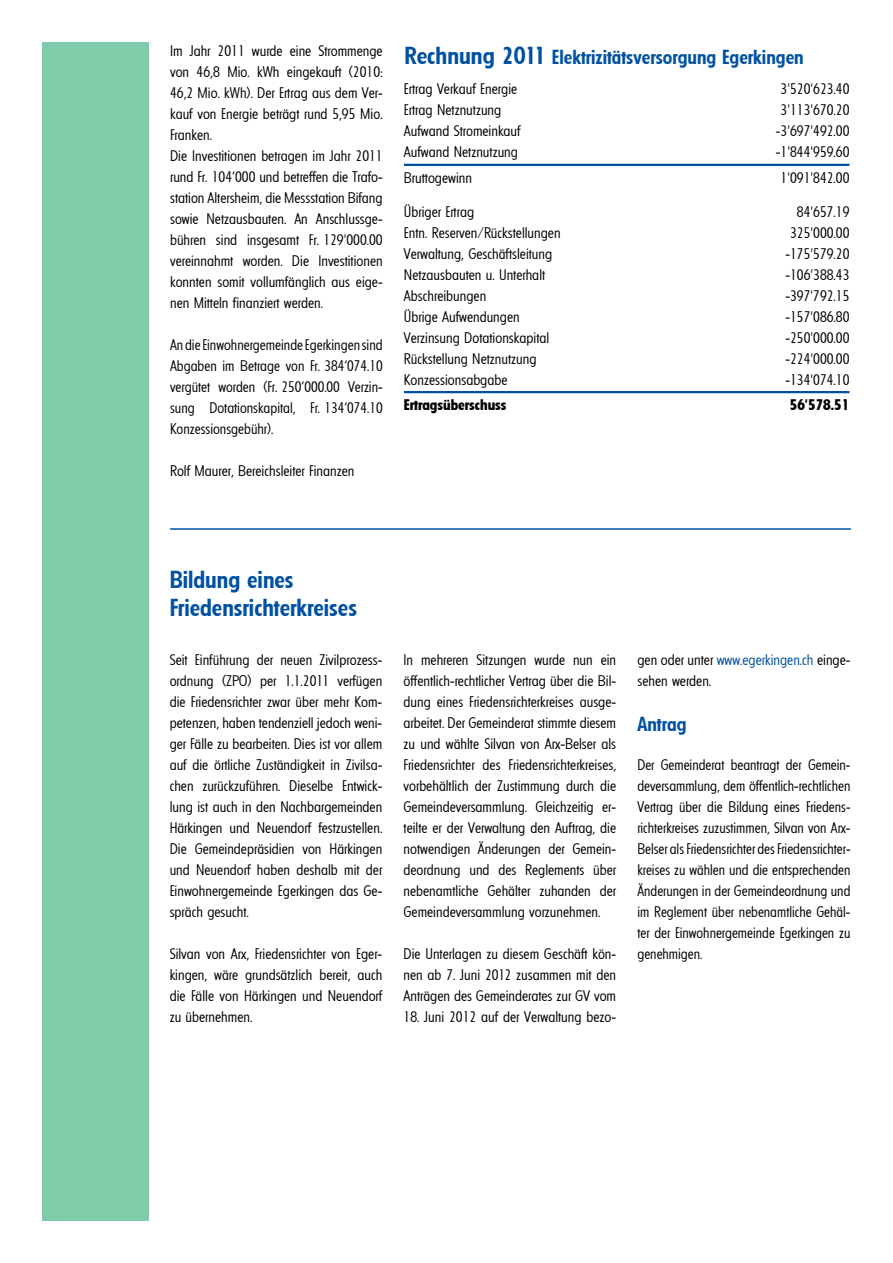
<style>
.page{position:relative;width:893px;height:1263px;background:#fff}
.page>*{position:absolute;margin:0;border:0;box-sizing:border-box;transform-origin:0 0}
.t1{font:600 24px/28.5px "Florida";color:#0051a2}
.t2{font:600 19.8px "Florida";color:#0051a2}
.t3{font:300 15px/21px "Florida";color:#000;text-align:justify}
.t4{font:700 15px "Florida";color:#000}
.s1{font-size:24px}
.s2{color:#0051a2}
</style>
<div class="page">
<div style="left:42px;top:42px;width:107px;height:1178px;background:#80cba9"></div>
<hr style="left:404px;top:164px;width:445px;height:2px;background:#0051a2">
<hr style="left:404px;top:391px;width:445px;height:2px;background:#0051a2">
<hr style="left:170px;top:528px;width:681px;height:2px;background:#0051a2">
<p class="t3" style="left:170px;top:40px;width:214px;text-align:left">Im Jahr 2011 wurde eine Strommenge von 46,8 Mio. kWh eingekauft (2010:<br>46,2 Mio. kWh). Der Ertrag aus dem Ver&shy;kauf von Energie beträgt rund 5,95 Mio.<br>Franken.<br>Die Investitionen betragen im Jahr 2011 rund Fr. 104‘000 und betreffen die Trafo&shy;station Altersheim, die Messstation Bifang sowie Netzausbauten. An Anschlussge&shy;bühren sind insgesamt Fr. 129'000.00 vereinnahmt worden. Die Investitionen konnten somit vollumfänglich aus eige&shy;nen Mitteln finanziert werden.</p>
<p class="t3" style="left:170px;top:334px;width:214px">An die Einwohnergemeinde Egerkingen sind Abgaben im Betrage von Fr. 384‘074.10 vergütet worden (Fr. 250‘000.00 Verzin&shy;sung Dotationskapital, Fr. 134‘074.10<br>Konzessionsgebühr).</p>
<p class="t3" style="left:170px;top:460px;width:186px">Rolf Maurer, Bereichsleiter Finanzen</p>
<h2 class="t2" style="left:404px;top:45px;width:401px"><span class="s1">Rechnung 2011</span> Elektrizitätsversorgung Egerkingen</h2>
<p class="t3" style="left:404px;top:79px;width:115px">Ertrag Verkauf Energie</p>
<p class="t3" style="left:781px;top:79px;width:70px">3'520'623.40</p>
<p class="t3" style="left:404px;top:100px;width:99px">Ertrag Netznutzung</p>
<p class="t3" style="left:781px;top:100px;width:70px">3'113'670.20</p>
<p class="t3" style="left:404px;top:121px;width:118px">Aufwand Stromeinkauf</p>
<p class="t3" style="left:776px;top:121px;width:75px">-3'697'492.00</p>
<p class="t3" style="left:404px;top:142px;width:116px">Aufwand Netznutzung</p>
<p class="t3" style="left:776px;top:142px;width:75px">-1'844'959.60</p>
<p class="t3" style="left:404px;top:167px;width:70px">Bruttogewinn</p>
<p class="t3" style="left:781px;top:167px;width:70px">1'091'842.00</p>
<p class="t3" style="left:404px;top:201px;width:72px">Übriger Ertrag</p>
<p class="t3" style="left:797px;top:201px;width:54px">84'657.19</p>
<p class="t3" style="left:404px;top:222px;width:158px">Entn. Reserven/Rückstellungen</p>
<p class="t3" style="left:790px;top:222px;width:61px">325'000.00</p>
<p class="t3" style="left:404px;top:243px;width:150px">Verwaltung, Geschäftsleitung</p>
<p class="t3" style="left:785px;top:243px;width:66px">-175'579.20</p>
<p class="t3" style="left:404px;top:264px;width:143px">Netzausbauten u. Unterhalt</p>
<p class="t3" style="left:785px;top:264px;width:66px">-106'388.43</p>
<p class="t3" style="left:404px;top:285px;width:84px">Abschreibungen</p>
<p class="t3" style="left:785px;top:285px;width:66px">-397'792.15</p>
<p class="t3" style="left:404px;top:306px;width:117px">Übrige Aufwendungen</p>
<p class="t3" style="left:785px;top:306px;width:66px">-157'086.80</p>
<p class="t3" style="left:404px;top:327px;width:147px">Verzinsung Dotationskapital</p>
<p class="t3" style="left:785px;top:327px;width:65px">-250'000.00</p>
<p class="t3" style="left:404px;top:348px;width:134px">Rückstellung Netznutzung</p>
<p class="t3" style="left:785px;top:348px;width:65px">-224'000.00</p>
<p class="t3" style="left:404px;top:369px;width:105px">Konzessionsabgabe</p>
<p class="t3" style="left:785px;top:369px;width:66px">-134'074.10</p>
<p class="t4" style="left:404px;top:396px;width:104px">Ertragsüberschuss</p>
<p class="t4" style="left:790px;top:396px;width:61px">56'578.51</p>
<h1 class="t1" style="left:170px;top:565px;width:189px">Bildung eines<br>Friedensrichterkreises</h1>
<p class="t3" style="left:170px;top:649px;width:214px">Seit Einführung der neuen Zivilprozess&shy;ordnung (ZPO) per 1.1.2011 verfügen die Friedensrichter zwar über mehr Kom&shy;petenzen, haben tendenziell jedoch weni&shy;ger Fälle zu bearbeiten. Dies ist vor allem auf die örtliche Zuständigkeit in Zivilsa&shy;chen zurückzuführen. Dieselbe Entwick&shy;lung ist auch in den Nachbargemeinden Härkingen und Neuendorf festzustellen.<br>Die Gemeindepräsidien von Härkingen und Neuendorf haben deshalb mit der Einwohnergemeinde Egerkingen das Ge&shy;spräch gesucht.</p>
<p class="t3" style="left:170px;top:943px;width:214px">Silvan von Arx, Friedensrichter von Eger&shy;kingen, wäre grundsätzlich bereit, auch die Fälle von Härkingen und Neuendorf zu übernehmen.</p>
<p class="t3" style="left:404px;top:649px;width:214px">In mehreren Sitzungen wurde nun ein öffentlich-rechtlicher Vertrag über die Bil&shy;dung eines Friedensrichterkreises ausge&shy;arbeitet. Der Gemeinderat stimmte diesem zu und wählte Silvan von Arx-Belser als Friedensrichter des Friedensrichterkreises, vorbehältlich der Zustimmung durch die Gemeindeversammlung. Gleichzeitig er&shy;teilte er der Verwaltung den Auftrag, die notwendigen Änderungen der Gemein&shy;deordnung und des Reglements über nebenamtliche Gehälter zuhanden der Gemeindeversammlung vorzunehmen.</p>
<p class="t3" style="left:404px;top:943px;width:214px">Die Unterlagen zu diesem Geschäft kön&shy;nen ab 7. Juni 2012 zusammen mit den Anträgen des Gemeinderates zur GV vom</p>
<p class="t3" style="left:404px;top:1006px;width:214px">18. Juni 2012 auf der Verwaltung bezo-</p>
<p class="t3" style="left:637px;top:649px;width:214px">gen oder unter <span class="s2">www.egerkingen.ch</span> einge&shy;sehen werden.</p>
<h2 class="t2" style="left:637px;top:712px;width:51px">Antrag</h2>
<p class="t3" style="left:637px;top:754px;width:215px">Der Gemeinderat beantragt der Gemein&shy;deversammlung, dem öffentlich-rechtlichen Vertrag über die Bildung eines Friedens&shy;richterkreises zuzustimmen, Silvan von Arx-Belser als Friedensrichter des Friedensrichter&shy;kreises zu wählen und die entsprechenden Änderungen in der Gemeindeordnung und im Reglement über nebenamtliche Gehäl&shy;ter der Einwohnergemeinde Egerkingen zu genehmigen.</p>
</div>
